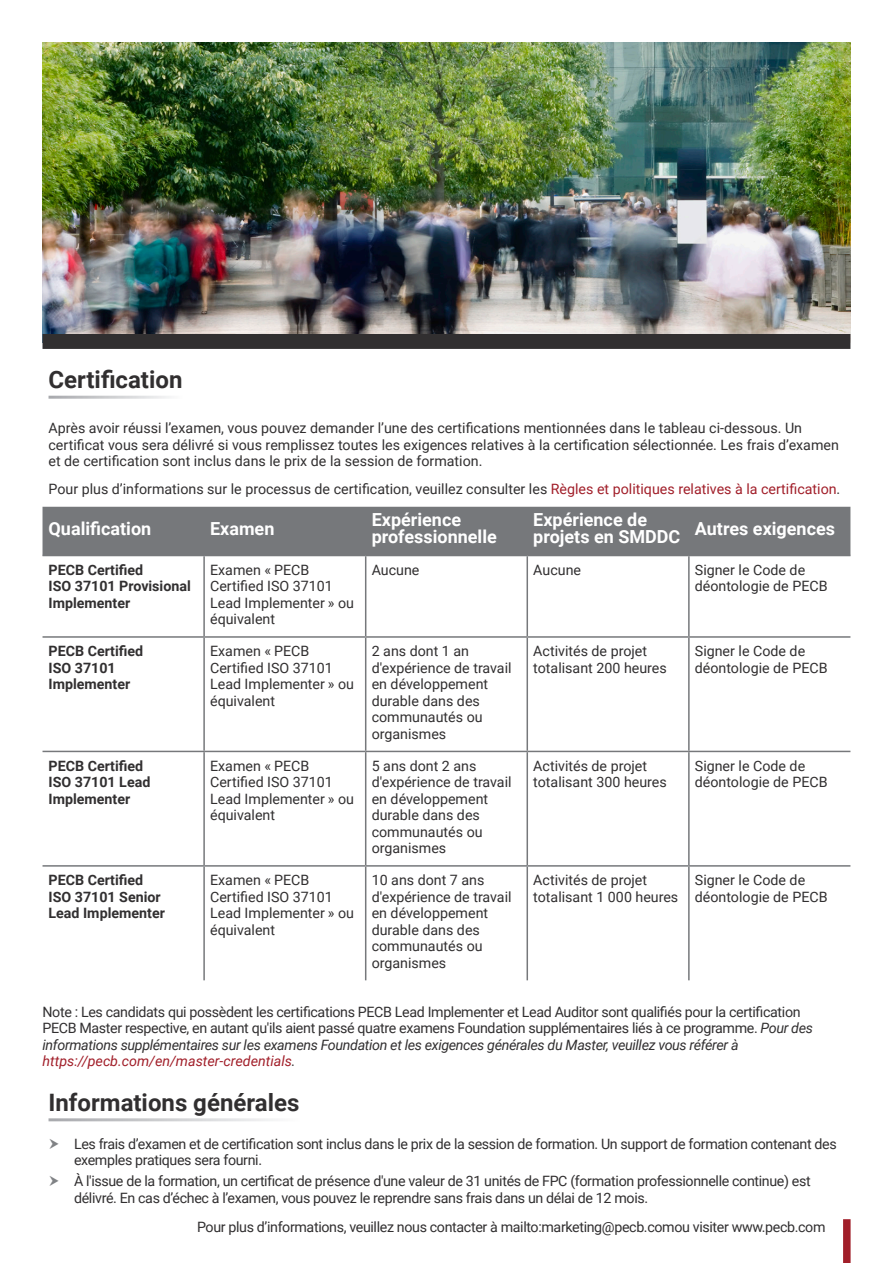
<style>
.page{position:relative;width:893px;height:1263px;background:#fff}
.page>*{position:absolute;margin:0;border:0;box-sizing:border-box;transform-origin:0 0}
.t1{font:700 24px "Roboto";color:#312f30}
.t2{font:700 18px/16.5px "Roboto";color:#fff}
.Bullet_Points{font:14.25px/16.5px "Roboto";color:#312f30}
.Bullet_Points-2{font:14.25px/16.5px "Roboto";letter-spacing:-.025em;color:#312f30}
.t3{font:700 14.25px/16.5px "Roboto";color:#312f30}
.s1{color:#a11e29}
.s2{font-style:italic}
.s3{font-style:italic;color:#a11e29}
</style>
<div class="page">
<img style="left:43px;top:43px;width:807px;height:291px">
<div style="left:843px;top:1219px;width:8px;height:44px;background:#a11e29"></div>
<div style="left:43px;top:334px;width:807px;height:15px;background:#312f30"></div>
<div style="left:43px;top:507px;width:807px;height:48px;background:#76787b"></div>
<hr style="left:43px;top:865px;width:161px;height:2px;background:#76787b">
<hr style="left:204px;top:865px;width:162px;height:2px;background:#76787b">
<hr style="left:366px;top:865px;width:161px;height:2px;background:#76787b">
<hr style="left:527px;top:865px;width:162px;height:2px;background:#76787b">
<hr style="left:689px;top:865px;width:161px;height:2px;background:#76787b">
<hr style="left:203px;top:556px;width:2px;height:80px;background:#76787b">
<hr style="left:365px;top:556px;width:1px;height:80px;background:#76787b">
<hr style="left:526px;top:556px;width:2px;height:80px;background:#76787b">
<hr style="left:688px;top:556px;width:2px;height:80px;background:#76787b">
<hr style="left:43px;top:636px;width:161px;height:2px;background:#76787b">
<hr style="left:204px;top:636px;width:162px;height:2px;background:#76787b">
<hr style="left:203px;top:638px;width:2px;height:113px;background:#76787b">
<hr style="left:366px;top:636px;width:161px;height:2px;background:#76787b">
<hr style="left:365px;top:638px;width:1px;height:113px;background:#76787b">
<hr style="left:527px;top:636px;width:162px;height:2px;background:#76787b">
<hr style="left:526px;top:638px;width:2px;height:113px;background:#76787b">
<hr style="left:689px;top:636px;width:161px;height:2px;background:#76787b">
<hr style="left:688px;top:638px;width:2px;height:113px;background:#76787b">
<hr style="left:43px;top:751px;width:161px;height:1px;background:#76787b">
<hr style="left:204px;top:751px;width:162px;height:1px;background:#76787b">
<hr style="left:203px;top:752px;width:2px;height:113px;background:#76787b">
<hr style="left:366px;top:751px;width:161px;height:1px;background:#76787b">
<hr style="left:365px;top:752px;width:1px;height:113px;background:#76787b">
<hr style="left:527px;top:751px;width:162px;height:1px;background:#76787b">
<hr style="left:526px;top:752px;width:2px;height:113px;background:#76787b">
<hr style="left:689px;top:751px;width:161px;height:1px;background:#76787b">
<hr style="left:688px;top:752px;width:2px;height:113px;background:#76787b">
<hr style="left:203px;top:867px;width:2px;height:113px;background:#76787b">
<hr style="left:365px;top:867px;width:1px;height:113px;background:#76787b">
<hr style="left:526px;top:867px;width:2px;height:113px;background:#76787b">
<hr style="left:688px;top:867px;width:2px;height:113px;background:#76787b">
<hr style="left:43px;top:555px;width:161px;height:1px;background:#76787b">
<hr style="left:204px;top:555px;width:162px;height:1px;background:#76787b">
<hr style="left:366px;top:555px;width:161px;height:1px;background:#76787b">
<hr style="left:527px;top:555px;width:162px;height:1px;background:#76787b">
<hr style="left:689px;top:555px;width:161px;height:1px;background:#76787b">
<p class="t1" style="left:49px;top:363px;width:135px">Certification</p>
<p class="Bullet_Points" style="left:49px;top:419px;width:792px">Après avoir réussi l’examen, vous pouvez demander l’une des certifications mentionnées dans le tableau ci-dessous. Un certificat vous sera délivré si vous remplissez toutes les exigences relatives à la certification sélectionnée. Les frais d’examen et de certification sont inclus dans le prix de la session de formation.</p>
<p class="Bullet_Points" style="left:49px;top:480px;width:793px">Pour plus d’informations sur le processus de certification, veuillez consulter les <span class="s1">Règles et politiques relatives à la certification</span>.</p>
<p class="t2" style="left:49px;top:519px;width:104px">Qualification</p>
<p class="t2" style="left:210px;top:519px;width:66px">Examen</p>
<p class="t2" style="left:372px;top:511px;width:127px">Expérience professionnelle</p>
<p class="t2" style="left:533px;top:511px;width:149px">Expérience de projets en SMDDC</p>
<p class="t2" style="left:695px;top:519px;width:142px">Autres exigences</p>
<p class="t3" style="left:49px;top:561px;width:96px">PECB Certified</p>
<p class="t3" style="left:49px;top:577px;width:144px">ISO 37101 Provisional<br>Implementer</p>
<p class="Bullet_Points" style="left:210px;top:561px;width:145px">Examen « PECB<br>Certified ISO 37101<br>Lead Implementer » ou équivalent</p>
<p class="Bullet_Points" style="left:372px;top:561px;width:49px">Aucune</p>
<p class="Bullet_Points" style="left:533px;top:561px;width:49px">Aucune</p>
<p class="Bullet_Points" style="left:695px;top:561px;width:134px">Signer le Code de déontologie de PECB</p>
<p class="t3" style="left:49px;top:642px;width:96px">PECB Certified</p>
<p class="t3" style="left:49px;top:659px;width:83px">ISO 37101<br>Implementer</p>
<p class="Bullet_Points" style="left:210px;top:642px;width:145px">Examen « PECB<br>Certified ISO 37101<br>Lead Implementer » ou équivalent</p>
<p class="Bullet_Points" style="left:372px;top:642px;width:141px">2 ans dont 1 an d'expérience de travail en développement durable dans des communautés ou organismes</p>
<p class="Bullet_Points" style="left:533px;top:642px;width:135px">Activités de projet totalisant 200 heures</p>
<p class="Bullet_Points" style="left:695px;top:642px;width:134px">Signer le Code de déontologie de PECB</p>
<p class="t3" style="left:49px;top:757px;width:103px">PECB Certified<br>ISO 37101 Lead<br>Implementer</p>
<p class="Bullet_Points" style="left:210px;top:757px;width:145px">Examen « PECB<br>Certified ISO 37101<br>Lead Implementer » ou équivalent</p>
<p class="Bullet_Points" style="left:372px;top:757px;width:141px">5 ans dont 2 ans d'expérience de travail en développement durable dans des communautés ou organismes</p>
<p class="Bullet_Points" style="left:533px;top:757px;width:135px">Activités de projet totalisant 300 heures</p>
<p class="Bullet_Points" style="left:695px;top:757px;width:134px">Signer le Code de déontologie de PECB</p>
<p class="t3" style="left:49px;top:871px;width:96px">PECB Certified</p>
<p class="t3" style="left:49px;top:888px;width:114px">ISO 37101 Senior</p>
<p class="t3" style="left:49px;top:904px;width:118px">Lead Implementer</p>
<p class="Bullet_Points" style="left:210px;top:871px;width:145px">Examen « PECB<br>Certified ISO 37101<br>Lead Implementer » ou équivalent</p>
<p class="Bullet_Points" style="left:372px;top:871px;width:141px">10 ans dont 7 ans d'expérience de travail en développement durable dans des communautés ou organismes</p>
<p class="Bullet_Points" style="left:533px;top:871px;width:147px">Activités de projet totalisant 1 000 heures</p>
<p class="Bullet_Points" style="left:695px;top:871px;width:134px">Signer le Code de déontologie de PECB</p>
<p class="Bullet_Points-2" style="left:43px;top:1003px;width:772px">Note : Les candidats qui possèdent les certifications PECB Lead Implementer et Lead Auditor sont qualifiés pour la certification PECB Master respective, en autant qu'ils aient passé quatre examens Foundation supplémentaires liés à ce programme. <span class="s2">Pour des informations supplémentaires sur les examens Foundation et les exigences générales du Master, veuillez vous référer à </span><span class="s3">https://pecb.com/en/master-credentials</span><span class="s2">.</span></p>
<p class="t1" style="left:49px;top:1085px;width:252px">Informations générales</p>
<p class="Bullet_Points-2" style="left:74px;top:1135px;width:764px">Les frais d’examen et de certification sont inclus dans le prix de la session de formation. Un support de formation contenant des exemples pratiques sera fourni.</p>
<p class="Bullet_Points-2" style="left:74px;top:1172px;width:738px">À l'issue de la formation, un certificat de présence d'une valeur de 31 unités de FPC (formation professionnelle continue) est délivré. En cas d’échec à l’examen, vous pouvez le reprendre sans frais dans un délai de 12 mois.</p>
<p class="Bullet_Points-2" style="left:197px;top:1218px;width:630px">Pour plus d’informations, veuillez nous contacter à mailto:marketing@pecb.comou visiter www.pecb.com</p>
</div>
